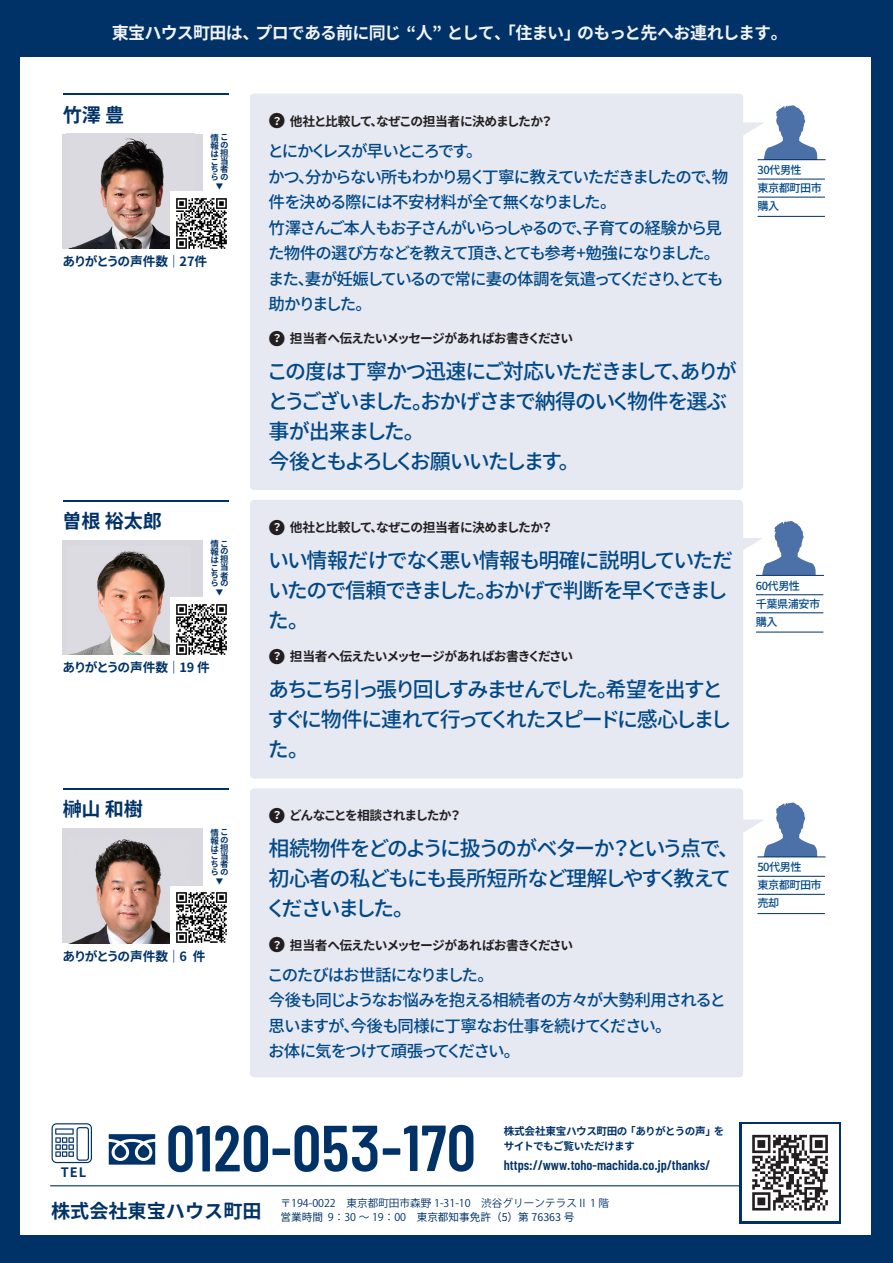
<style>
.page{position:relative;width:893px;height:1263px;background:#003268}
.page>*{position:absolute;margin:0;border:0;box-sizing:border-box;transform-origin:0 0}
.t1{font:600 64.8px "Barlow Condensed";letter-spacing:.01em;color:#003268}
.t2{font:500 21px/30px "Noto Sans CJ Kjp";letter-spacing:-.095em;color:#004887}
.t3{font:500 21px/30px "Noto Sans CJ Kjp";letter-spacing:-.12em;color:#004887}
.t4{font:500 21px/30px "Noto Sans CJ Kjp";letter-spacing:-.075em;color:#004887}
.t5{font:700 19.2px "Noto Sans CJ Kjp";letter-spacing:-.01em;color:#003268}
.t6{font:700 16.95px "Noto Sans CJ Kjp";letter-spacing:-.05em;color:#f2f3f4}
.t7{font:500 16.5px/25.5px "Noto Sans CJ Kjp";letter-spacing:-.08em;color:#004887}
.t8{font:600 13.8px "Barlow Condensed";color:#003268}
.t9{font:700 13.05px "Noto Sans CJ Kjp";color:#003268}
.t10{font:700 12.75px "Noto Sans CJ Kjp";letter-spacing:-.075em;color:#231f20}
.t11{font:700 12.75px "Noto Sans CJ Kjp";letter-spacing:-.05em;color:#231f20}
.t12{font:700 12.75px "Noto Sans CJ Kjp";letter-spacing:-.085em;color:#003268}
.t13{font:700 12.75px "Noto Sans CJ Kjp";letter-spacing:-.055em;color:#003268}
.t14{font:700 12.75px "Noto Sans CJ Kjp";letter-spacing:-.105em;color:#003268}
.t15{font:500 11.1px/18px "Noto Sans CJ Kjp";letter-spacing:-.045em;color:#004887}
.t16{font:10.65px "Noto Sans CJ Kjp";color:#003268}
.t17{font:10.65px "Koz Go Pr 6 N";color:#003268}
.t18{font:700 10.65px/14.9px "Noto Sans CJ Kjp";letter-spacing:-.045em;color:#003268}
.t19{font:700 8.55px/7.8px "Noto Sans CJ Kjp";color:#003268}
.t20{font:700 7.5px "Noto Sans CJ Kjp";color:#003268}
.s1{font-size:16.95px}
.s2{font-size:10.65px;color:#fff}
.s3{font-family:"Koz Go Pr 6 N"}
</style>
<div class="page">
<div style="left:20px;top:57px;width:850px;height:1177px;background:#fff"></div>
<div style="left:250px;top:788px;width:493px;height:289px;background:#e6e8f2;border-radius:4px"></div>
<svg style="left:743px;top:802px;width:75px;height:54px"></svg>
<hr style="left:757px;top:856px;width:68px;height:1px;background:#003268">
<hr style="left:757px;top:876px;width:68px;height:1px;background:#003268">
<hr style="left:757px;top:894px;width:68px;height:1px;background:#003268">
<hr style="left:757px;top:913px;width:68px;height:1px;background:#003268">
<div style="left:63px;top:828px;width:140px;height:115px;background:#d9d8de"></div>
<img style="left:71px;top:839px;width:99px;height:104px">
<div style="left:170px;top:886px;width:59px;height:61px;background:#fff"></div>
<img style="left:176px;top:892px;width:51px;height:51px">
<hr style="left:63px;top:788px;width:166px;height:2px;background:#003268">
<div style="left:250px;top:500px;width:493px;height:278px;background:#e6e8f2;border-radius:4px"></div>
<svg style="left:743px;top:521px;width:73px;height:54px"></svg>
<hr style="left:756px;top:575px;width:68px;height:1px;background:#003268">
<hr style="left:756px;top:594px;width:67px;height:1px;background:#003268">
<hr style="left:756px;top:612px;width:67px;height:1px;background:#003268">
<hr style="left:756px;top:632px;width:67px;height:1px;background:#003268">
<div style="left:63px;top:540px;width:140px;height:115px;background:#d9d8de"></div>
<img style="left:68px;top:551px;width:123px;height:104px">
<img style="left:171px;top:598px;width:56px;height:57px">
<hr style="left:63px;top:500px;width:166px;height:1px;background:#003268">
<div style="left:250px;top:94px;width:493px;height:396px;background:#e6e8f2;border-radius:4px"></div>
<svg style="left:743px;top:105px;width:75px;height:54px"></svg>
<hr style="left:757px;top:159px;width:69px;height:1px;background:#003268">
<hr style="left:757px;top:179px;width:68px;height:1px;background:#003268">
<hr style="left:757px;top:197px;width:68px;height:1px;background:#003268">
<hr style="left:757px;top:216px;width:68px;height:1px;background:#003268">
<div style="left:63px;top:134px;width:140px;height:114px;background:#d9d8de"></div>
<img style="left:70px;top:138px;width:100px;height:110px">
<div style="left:170px;top:191px;width:59px;height:61px;background:#fff"></div>
<img style="left:176px;top:198px;width:51px;height:51px">
<hr style="left:63px;top:94px;width:166px;height:1px;background:#003268">
<hr style="left:50px;top:1185px;width:753px;height:1px;background:#003268">
<svg style="left:109px;top:1134px;width:46px;height:30px"></svg>
<svg style="left:52px;top:1123px;width:40px;height:40px"></svg>
<div style="left:739px;top:1122px;width:102px;height:101px;background:linear-gradient(to bottom,#003268,#003268)"></div>
<div style="left:742px;top:1124px;width:96px;height:97px;background:#fff"></div>
<svg style="left:752px;top:1135px;width:76px;height:75px"></svg>
<p class="t6" style="left:112px;top:24px;width:677px">東宝ハウス町田は、プロである前に同じ “人” として、「住まい」のもっと先へお連れします。</p>
<p class="t5" style="left:63px;top:104px;width:63px">竹澤 豊</p>
<p class="t11" style="left:269px;top:114px;width:286px"><span class="s1">●</span><span class="s2">？</span> 他社と比較して、なぜこの担当者に決めましたか？</p>
<p class="t7" style="left:268px;top:139px;width:462px">とにかくレスが早いところです。<br>かつ、分からない所もわかり易く丁寧に教えていただきましたので、物件を決める際には不安材料が全て無くなりました。<br>竹澤さんご本人もお子さんがいらっしゃるので、子育ての経験から見た物件の選び方などを教えて頂き、とても参考+勉強になりました。また、妻が妊娠しているので常に妻の体調を気遣ってくださり、とても助かりました。</p>
<p class="t10" style="left:269px;top:331px;width:306px"><span class="s1">●</span><span class="s2">？</span> 担当者へ伝えたいメッセージがあればお書きください</p>
<p class="t2" style="left:267px;top:357px;width:471px">この度は丁寧かつ迅速にご対応いただきまして、ありがとうございました。おかげさまで納得のいく物件を選ぶ事が出来ました。<br>今後ともよろしくお願いいたします。</p>
<p class="t19" style="left:211px;top:134px;width:19px">情こ報は<br>こ当ち者らの</p>
<p class="t19" style="left:220px;top:141px;width:10px">の担</p>
<p class="t20" style="left:216px;top:182px;width:9px">▼</p>
<p class="t13" style="left:63px;top:254px;width:146px">ありがとうの声件数｜27件</p>
<p class="t5" style="left:63px;top:510px;width:101px">曽根 裕太郎</p>
<p class="t19" style="left:211px;top:540px;width:19px">情こ報は<br>こ当ち者らの</p>
<p class="t19" style="left:220px;top:547px;width:10px">の担</p>
<p class="t20" style="left:216px;top:588px;width:9px">▼</p>
<p class="t12" style="left:63px;top:660px;width:149px">ありがとうの声件数｜19 件</p>
<p class="t5" style="left:63px;top:798px;width:82px">榊山 和樹</p>
<p class="t19" style="left:211px;top:829px;width:19px">情こ報は<br>こ当ち者らの</p>
<p class="t19" style="left:220px;top:836px;width:10px">の担</p>
<p class="t20" style="left:216px;top:877px;width:9px">▼</p>
<p class="t14" style="left:63px;top:949px;width:145px">ありがとうの声件数｜6 件</p>
<p class="t11" style="left:269px;top:520px;width:286px"><span class="s1">●</span><span class="s2">？</span> 他社と比較して、なぜこの担当者に決めましたか？</p>
<p class="t4" style="left:268px;top:546px;width:467px">いい情報だけでなく悪い情報も明確に説明していただいたので信頼できました。おかげで判断を早くできました。</p>
<p class="t10" style="left:269px;top:649px;width:306px"><span class="s1">●</span><span class="s2">？</span> 担当者へ伝えたいメッセージがあればお書きください</p>
<p class="t3" style="left:267px;top:675px;width:466px">あちこち引っ張り回しすみませんでした。希望を出すとすぐに物件に連れて行ってくれたスピードに感心しました。</p>
<p class="t10" style="left:269px;top:808px;width:195px"><span class="s1">●</span><span class="s2">？</span> どんなことを相談されましたか？</p>
<p class="t2" style="left:265px;top:834px;width:475px">相続物件をどのように扱うのがベターか？という点で、初心者の私どもにも長所短所など理解しやすく教えてくださいました。</p>
<p class="t10" style="left:269px;top:938px;width:306px"><span class="s1">●</span><span class="s2">？</span> 担当者へ伝えたいメッセージがあればお書きください</p>
<p class="t7" style="left:267px;top:962px;width:460px">このたびはお世話になりました。<br>今後も同じようなお悩みを抱える相続者の方々が大勢利用されると思いますが、今後も同様に丁寧なお仕事を続けてください。<br>お体に気をつけて頑張ってください。</p>
<p class="t15" style="left:757px;top:161px;width:66px">30代男性<br>東京都町田市購入</p>
<p class="t15" style="left:756px;top:577px;width:66px">60代男性<br>千葉県浦安市購入</p>
<p class="t15" style="left:757px;top:858px;width:66px">50代男性<br>東京都町田市売却</p>
<p class="t9" style="left:61px;top:1165px;width:27px">TEL</p>
<h1 class="t1" style="left:167px;top:1107px;width:310px">0120-053-170</h1>
<p class="t18" style="left:504px;top:1124px;width:222px">株式会社東宝ハウス町田の「ありがとうの声」をサイトでもご覧いただけます</p>
<p class="t8" style="left:504px;top:1156px;width:208px">https://www.toho-machida.co.jp/thanks/</p>
<p class="t17" style="left:281px;top:1197px;width:330px">〒194-0022　東京都町田市森野 1-31-10　渋谷グリーンテラスⅡ 1 階</p>
<p class="t16" style="left:51px;top:1211px;width:525px"><sup>株式会社東宝ハウス町田</sup> 営業時間 <span class="s3">9：30 ～ 19：00　</span>東京都知事免許（5）第 76363 号</p>
</div>
